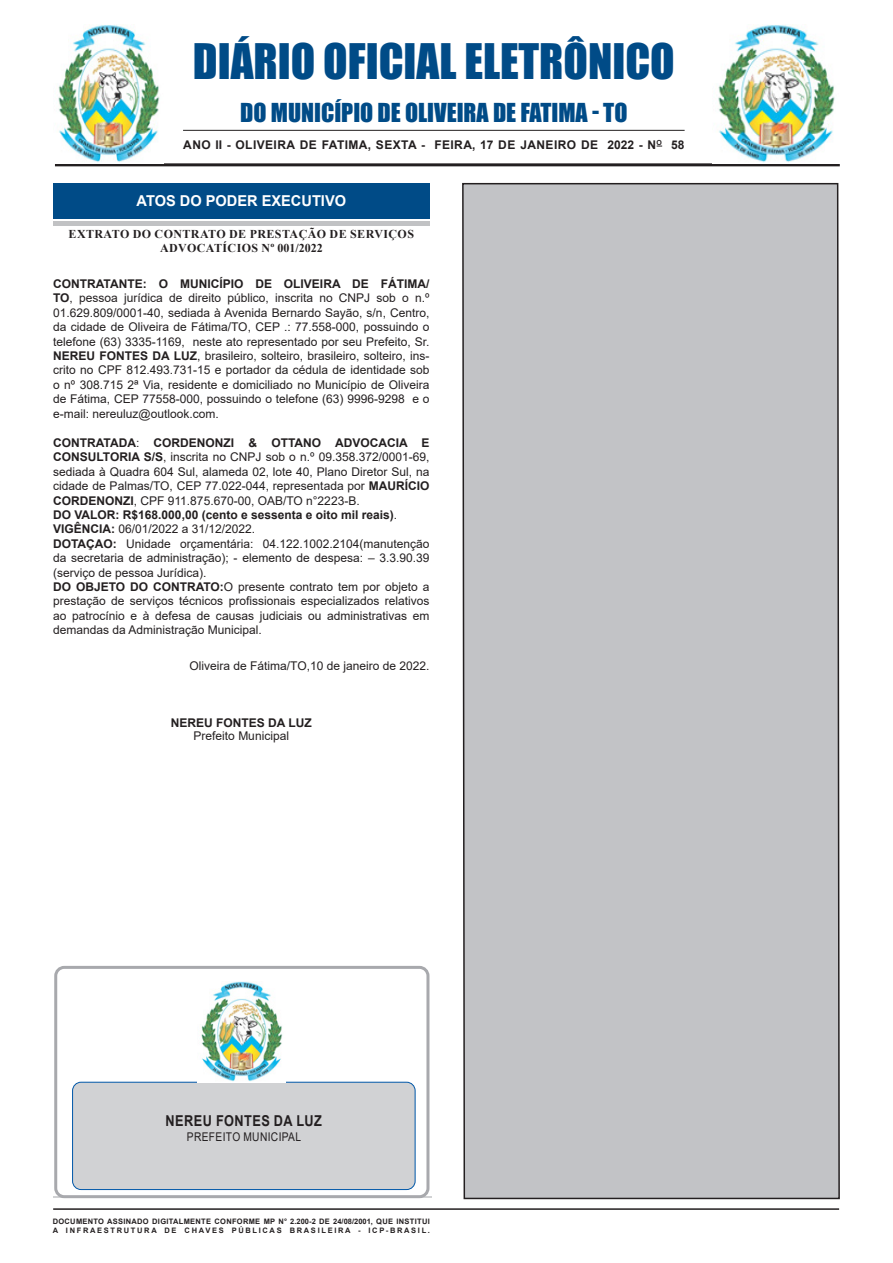
<style>
.page{position:relative;width:893px;height:1263px;background:#fff}
.page>*{position:absolute;margin:0;border:0;box-sizing:border-box;transform-origin:0 0}
.t1{font:45px "Impact";color:#004b87}
.t2{font:24px "Impact";color:#004b87}
.Chancela{font:700 15px "Arial";color:#fff}
.t3{font:700 15px "Arial";letter-spacing:.035em;color:#231f20;scale:.85 1}
.Body_Text{font:12px/14.4px "Arial";color:#231f20;text-align:justify}
.NOME{font:700 12px "Arial";color:#231f20}
.TITULOS{font:700 12px/13.5px "Times New Roman";letter-spacing:.035em;color:#231f20;text-align:center}
.NOME-2{font:700 12px "Arial";letter-spacing:.035em;color:#231f20}
.Body_Text-2{font:12px "Arial";letter-spacing:.035em;color:#231f20;scale:.85 1}
.CARGO{font:12px "Arial";color:#231f20}
.t4{font:700 7.5px "Arial";letter-spacing:.04em;color:#231f20}
.t5{font:700 7.5px "Arial";letter-spacing:.225em;color:#231f20}
.s1{font-weight:700}
.s2{font-weight:400}
</style>
<div class="page">
<hr style="left:53px;top:1208px;width:786px;height:2px;background:#231f20">
<hr style="left:55px;top:163px;width:785px;height:3px;background:#231f20">
<img style="left:58px;top:24px;width:102px;height:139px">
<hr style="left:183px;top:130px;width:502px;height:1px;background:#231f20">
<div style="left:53px;top:189px;width:376px;height:37px;background:#c1c2c4"></div>
<div style="left:53px;top:186px;width:376px;height:35px;background:#fff"></div>
<div style="left:53px;top:184px;width:376px;height:35px;background:#004b87"></div>
<hr style="left:53px;top:1197px;width:379px;height:1px;background:#d1d2d4">
<div style="left:54px;top:966px;width:375px;height:232px;border:3px solid #a8a9ad;border-radius:9px"></div>
<div style="left:73px;top:1082px;width:342px;height:107px;background:#d1d2d4;border-radius:9px"></div>
<div style="left:72px;top:1082px;width:343px;height:108px;border:1px solid #0057a8;border-radius:9px"></div>
<img style="left:201px;top:982px;width:82px;height:100px">
<img style="left:718px;top:24px;width:117px;height:139px">
<div style="left:462px;top:182px;width:378px;height:1018px;background:#c2c3c6"></div>
<p class="t1" style="left:193px;top:26px;width:483px">DIÁRIO OFICIAL ELETRÔNICO</p>
<p class="t2" style="left:240px;top:94px;width:389px">DO MUNICÍPIO DE OLIVEIRA DE FATIMA - TO</p>
<p class="NOME-2" style="left:183px;top:137px;width:503px">ANO II - OLIVEIRA DE FATIMA, SEXTA - FEIRA, 17 DE JANEIRO DE 2022 - N<sup>O</sup> 58</p>
<p class="Chancela" style="left:137px;top:190px;width:211px">ATOS DO PODER EXECUTIVO</p>
<p class="TITULOS" style="left:69px;top:227px;width:347px">EXTRATO DO CONTRATO DE PRESTAÇÃO DE SERVIÇOS<br>ADVOCATÍCIOS Nº 001/2022</p>
<p class="Body_Text" style="left:53px;top:276px;width:378px"><span class="s1">CONTRATANTE: O MUNICÍPIO DE OLIVEIRA DE FÁTIMA/ TO</span>, pessoa jurídica de direito público, inscrita no CNPJ sob o n.º 01.629.809/0001-40, sediada à Avenida Bernardo Sayão, s/n, Centro, da cidade de Oliveira de Fátima/TO, CEP .: 77.558-000, possuindo o telefone (63) 3335-1169, neste ato representado por seu Prefeito, Sr.<br><span class="s1">NEREU FONTES DA LUZ</span>, brasileiro, solteiro, brasileiro, solteiro, ins&shy;crito no CPF 812.493.731-15 e portador da cédula de identidade sob o nº 308.715 2ª Via, residente e domiciliado no Município de Oliveira de Fátima, CEP 77558-000, possuindo o telefone (63) 9996-9298 e o e-mail: nereuluz@outlook.com.</p>
<p class="Body_Text" style="left:53px;top:435px;width:378px"><span class="s1">CONTRATADA</span>: <span class="s1">CORDENONZI &amp; OTTANO ADVOCACIA E CONSULTORIA S/S</span>, inscrita no CNPJ sob o n.º 09.358.372/0001-69, sediada à Quadra 604 Sul, alameda 02, lote 40, Plano Diretor Sul, na cidade de Palmas/TO, CEP 77.022-044, representada por <span class="s1">MAURÍCIO CORDENONZI</span>, CPF 911.875.670-00, OAB/TO n°2223-B.</p>
<p class="NOME" style="left:53px;top:506px;width:345px">DO VALOR: R$168.000,00 (cento e sessenta e oito mil reais)<span class="s2">.</span></p>
<p class="Body_Text" style="left:53px;top:522px;width:204px"><span class="s1">VIGÊNCIA:</span> 06/01/2022 a 31/12/2022.</p>
<p class="Body_Text" style="left:53px;top:536px;width:378px"><span class="s1">DOTAÇAO:</span> Unidade orçamentária: 04.122.1002.2104(manutenção da secretaria de administração); - elemento de despesa: – 3.3.90.39 (serviço de pessoa Jurídica).</p>
<p class="Body_Text" style="left:53px;top:579px;width:378px"><span class="s1">DO OBJETO DO CONTRATO:</span>O presente contrato tem por objeto a prestação de serviços técnicos profissionais especializados relativos ao patrocínio e à defesa de causas judiciais ou administrativas em demandas da Administração Municipal.</p>
<p class="Body_Text" style="left:190px;top:659px;width:241px">Oliveira de Fátima/TO,10 de janeiro de 2022.</p>
<p class="NOME" style="left:171px;top:714px;width:142px">NEREU FONTES DA LUZ</p>
<p class="CARGO" style="left:194px;top:728px;width:97px">Prefeito Municipal</p>
<p class="t3" style="left:166px;top:1110px;width:185px">NEREU FONTES DA LUZ</p>
<p class="Body_Text-2" style="left:187px;top:1128px;width:136px">PREFEITO MUNICIPAL</p>
<p class="t4" style="left:53px;top:1216px;width:379px">DOCUMENTO ASSINADO DIGITALMENTE CONFORME MP N° 2.200-2 DE 24/08/2001, QUE INSTITUI</p>
<p class="t5" style="left:53px;top:1225px;width:379px">A INFRAESTRUTURA DE CHAVES PÚBLICAS BRASILEIRA - ICP-BRASIL.</p>
</div>
